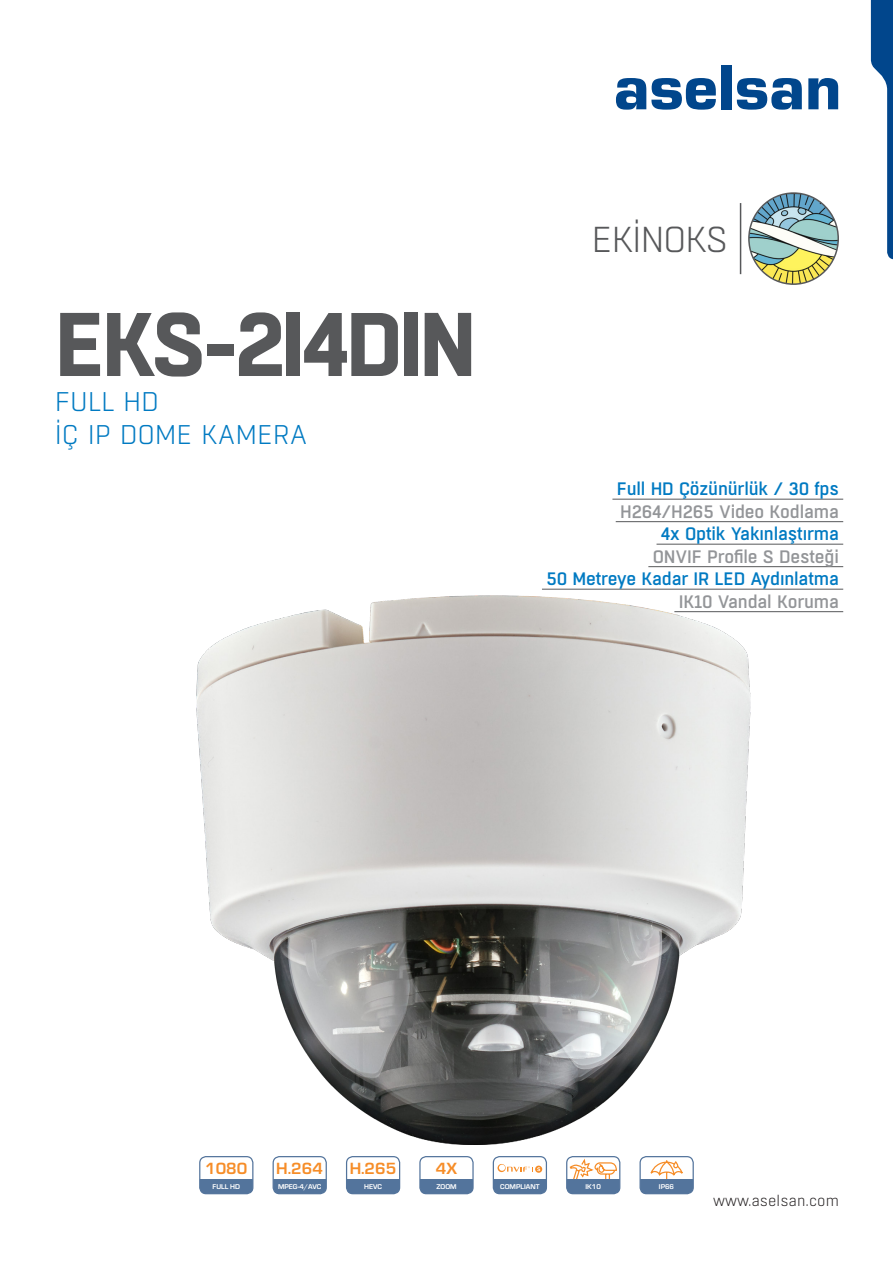
<style>
.page{position:relative;width:893px;height:1263px;background:#fff}
.page>*{position:absolute;margin:0;border:0;box-sizing:border-box;transform-origin:0 0}
.t1{font:700 90px "Boxed";letter-spacing:-.04em;color:#57585a}
.t2{font:300 36px "Boxed";letter-spacing:-.04em;color:#57585a}
.t3{font:300 27px "Boxed";letter-spacing:-.005em;color:#007ac2}
.t4{font:500 18px "Boxed";letter-spacing:-.01em;color:#007ac2}
.t5{font:500 18px "Boxed";letter-spacing:-.01em;color:#939598}
.baslik{font:700 16.8px "Eurostile";color:#f68d28}
.t6{font:300 15px "Boxed";color:#231f20}
.baslik-2{font:700 7.2px "Eurostile";color:#fff}
</style>
<div class="page">
<svg style="left:616px;top:78px;width:100px;height:32px"></svg>
<div style="left:721px;top:65px;width:10px;height:44px;background:#01468c"></div>
<svg style="left:737px;top:78px;width:65px;height:32px"></svg>
<svg style="left:808px;top:78px;width:30px;height:31px"></svg>
<svg style="left:871px;top:0;width:22px;height:259px"></svg>
<hr style="left:612px;top:499px;width:231px;height:1px;background:#57585a">
<hr style="left:616px;top:521px;width:227px;height:1px;background:#57585a">
<hr style="left:656px;top:544px;width:187px;height:1px;background:#57585a">
<hr style="left:648px;top:566px;width:195px;height:1px;background:#57585a">
<hr style="left:542px;top:589px;width:301px;height:1px;background:#57585a">
<hr style="left:674px;top:611px;width:169px;height:1px;background:#57585a">
<hr style="left:740px;top:203px;width:1px;height:71px;background:#57585a">
<img style="left:749px;top:193px;width:89px;height:91px">
<div style="left:748px;top:192px;width:91px;height:93px;border:2px solid #57585a;border-radius:50%"></div>
<img style="left:196px;top:595px;width:555px;height:550px">
<div style="left:200px;top:1179px;width:53px;height:14px;background:#53749c"></div>
<div style="left:199px;top:1156px;width:54px;height:38px;border:1px solid #53749c;border-radius:6px"></div>
<svg style="left:569px;top:1158px;width:49px;height:21px"></svg>
<div style="left:567px;top:1179px;width:53px;height:14px;background:#53749c"></div>
<div style="left:566px;top:1156px;width:54px;height:38px;border:1px solid #53749c;border-radius:6px"></div>
<div style="left:273px;top:1179px;width:53px;height:14px;background:#53749c"></div>
<div style="left:273px;top:1156px;width:54px;height:38px;border:1px solid #53749c;border-radius:6px"></div>
<div style="left:347px;top:1179px;width:53px;height:14px;background:#53749c"></div>
<div style="left:346px;top:1156px;width:54px;height:38px;border:1px solid #53749c;border-radius:6px"></div>
<div style="left:420px;top:1179px;width:53px;height:14px;background:#53749c"></div>
<div style="left:419px;top:1156px;width:55px;height:38px;border:1px solid #53749c;border-radius:6px"></div>
<svg style="left:650px;top:1160px;width:33px;height:19px"></svg>
<div style="left:640px;top:1179px;width:53px;height:14px;background:#53749c"></div>
<div style="left:639px;top:1156px;width:55px;height:38px;border:1px solid #53749c;border-radius:6px"></div>
<div style="left:493px;top:1179px;width:53px;height:14px;background:#53749c"></div>
<div style="left:493px;top:1156px;width:54px;height:38px;border:1px solid #53749c;border-radius:6px"></div>
<svg style="left:497px;top:1164px;width:45px;height:9px"></svg>
<p class="t1" style="left:55px;top:284px;width:423px">EKS-2I4DIN</p>
<p class="t3" style="left:55px;top:385px;width:106px">FULL HD</p>
<p class="t3" style="left:55px;top:418px;width:254px">İÇ IP DOME KAMERA</p>
<p class="t2" style="left:591px;top:217px;width:138px">EKİNOKS</p>
<p class="t4" style="left:617px;top:477px;width:224px">Full HD Çözünürlük / 30 fps</p>
<p class="t5" style="left:620px;top:500px;width:220px">H264/H265 Video Kodlama</p>
<p class="t4" style="left:661px;top:522px;width:180px">4x Optik Yakınlaştırma</p>
<p class="t5" style="left:653px;top:545px;width:188px">ONVIF Profile S Desteği</p>
<p class="t4" style="left:546px;top:567px;width:294px">50 Metreye Kadar IR LED Aydınlatma</p>
<p class="t5" style="left:679px;top:590px;width:162px">IK10 Vandal Koruma</p>
<p class="baslik" style="left:205px;top:1159px;width:44px">1080</p>
<p class="baslik-2" style="left:213px;top:1182px;width:29px">FULL HD</p>
<p class="baslik-2" style="left:278px;top:1182px;width:45px">MPEG-4/AVC</p>
<p class="baslik-2" style="left:585px;top:1182px;width:17px">IK10</p>
<p class="baslik" style="left:276px;top:1159px;width:48px">H.264</p>
<p class="baslik" style="left:350px;top:1159px;width:48px">H.265</p>
<p class="baslik" style="left:436px;top:1159px;width:23px">4X</p>
<p class="baslik-2" style="left:364px;top:1182px;width:19px">HEVC</p>
<p class="baslik-2" style="left:436px;top:1182px;width:22px">ZOOM</p>
<p class="baslik-2" style="left:500px;top:1182px;width:41px">COMPLIANT</p>
<p class="baslik-2" style="left:659px;top:1182px;width:17px">IP66</p>
<p class="t6" style="left:713px;top:1191px;width:127px">www.aselsan.com</p>
</div>
